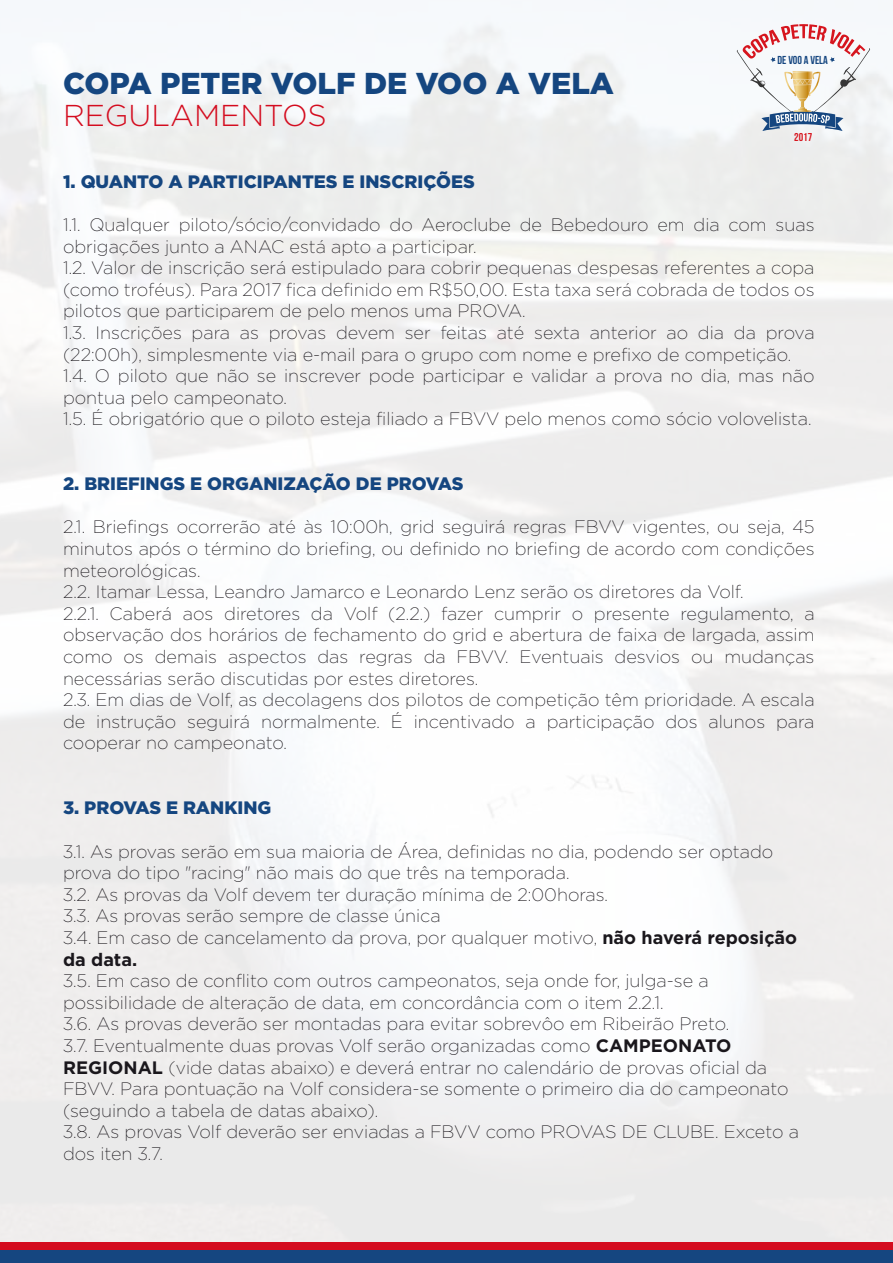
<style>
.page{position:relative;width:893px;height:1263px;background:#fff}
.page>*{position:absolute;margin:0;border:0;box-sizing:border-box;transform-origin:0 0}
.t1{font:900 30.15px "Gotham";color:#154680}
.t2{font:300 30.15px "Gotham";color:#d40c1f}
.t3{font:200 18px/21.6px "Gotham";color:#1a171c}
.t4{font:900 18px "Gotham";color:#154680}
.t5{font:11.55px "Bebas Neue";color:#154680}
.t6{font:11.4px "Bebas Neue";color:#d6151e}
.s1{font-weight:700}
</style>
<div class="page">
<div style="left:0;top:0;width:893px;height:1263px;background:linear-gradient(to right,#f3f3f4,#f3f3f3)"></div>
<div style="left:0;top:1249px;width:893px;height:14px;background:#154680"></div>
<div style="left:0;top:1242px;width:893px;height:7px;background:#d40c1f"></div>
<svg style="left:737px;top:24px;width:133px;height:107px"></svg>
<h1 class="t1" style="left:63px;top:63px;width:552px">COPA PETER VOLF DE VOO A VELA</h1>
<h1 class="t2" style="left:63px;top:96px;width:265px">REGULAMENTOS</h1>
<p class="t5" style="left:778px;top:53px;width:52px">DE VOO A VELA</p>
<p class="t6" style="left:794px;top:131px;width:20px">2017</p>
<p class="t4" style="left:63px;top:169px;width:413px">1. QUANTO A PARTICIPANTES E INSCRIÇÕES</p>
<p class="t3" style="left:63px;top:214px;width:753px">1.1. Qualquer piloto/sócio/convidado do Aeroclube de Bebedouro em dia com suas obrigações junto a ANAC está apto a participar.<br>1.2. Valor de inscrição será estipulado para cobrir pequenas despesas referentes a copa (como troféus). Para 2017 fica definido em R$50,00. Esta taxa será cobrada de todos os pilotos que participarem de pelo menos uma PROVA.<br>1.3. Inscrições para as provas devem ser feitas até sexta anterior ao dia da prova (22:00h), simplesmente via e-mail para o grupo com nome e prefixo de competição.<br>1.4. O piloto que não se inscrever pode participar e validar a prova no dia, mas não pontua pelo campeonato.<br>1.5. É obrigatório que o piloto esteja filiado a FBVV pelo menos como sócio volovelista.</p>
<p class="t4" style="left:63px;top:471px;width:402px">2. BRIEFINGS E ORGANIZAÇÃO DE PROVAS</p>
<p class="t3" style="left:63px;top:516px;width:753px">2.1. Briefings ocorrerão até às 10:00h, grid seguirá regras FBVV vigentes, ou seja, 45 minutos após o término do briefing, ou definido no briefing de acordo com condições meteorológicas.<br>2.2. Itamar Lessa, Leandro Jamarco e Leonardo Lenz serão os diretores da Volf.<br>2.2.1. Caberá aos diretores da Volf (2.2.) fazer cumprir o presente regulamento, a observação dos horários de fechamento do grid e abertura de faixa de largada, assim como os demais aspectos das regras da FBVV. Eventuais desvios ou mudanças necessárias serão discutidas por estes diretores.<br>2.3. Em dias de Volf, as decolagens dos pilotos de competição têm prioridade. A escala de instrução seguirá normalmente. É incentivado a participação dos alunos para cooperar no campeonato.</p>
<p class="t4" style="left:63px;top:795px;width:210px">3. PROVAS E RANKING</p>
<p class="t3" style="left:63px;top:840px;width:736px">3.1. As provas serão em sua maioria de Área, definidas no dia, podendo ser optado prova do tipo "racing" não mais do que três na temporada.<br>3.2. As provas da Volf devem ter duração mínima de 2:00horas.<br>3.3. As provas serão sempre de classe única<br>3.4. Em caso de cancelamento da prova, por qualquer motivo, <span class="s1">não haverá reposição da data.</span></p>
<p class="t3" style="left:63px;top:970px;width:737px">3.5. Em caso de conflito com outros campeonatos, seja onde for, julga-se a possibilidade de alteração de data, em concordância com o item 2.2.1.<br>3.6. As provas deverão ser montadas para evitar sobrevôo em Ribeirão Preto.<br>3.7. Eventualmente duas provas Volf serão organizadas como <span class="s1">CAMPEONATO REGIONAL</span> (vide datas abaixo) e deverá entrar no calendário de provas oficial da FBVV. Para pontuação na Volf considera-se somente o primeiro dia do campeonato (seguindo a tabela de datas abaixo).<br>3.8. As provas Volf deverão ser enviadas a FBVV como PROVAS DE CLUBE. Exceto a dos iten 3.7.</p>
</div>
